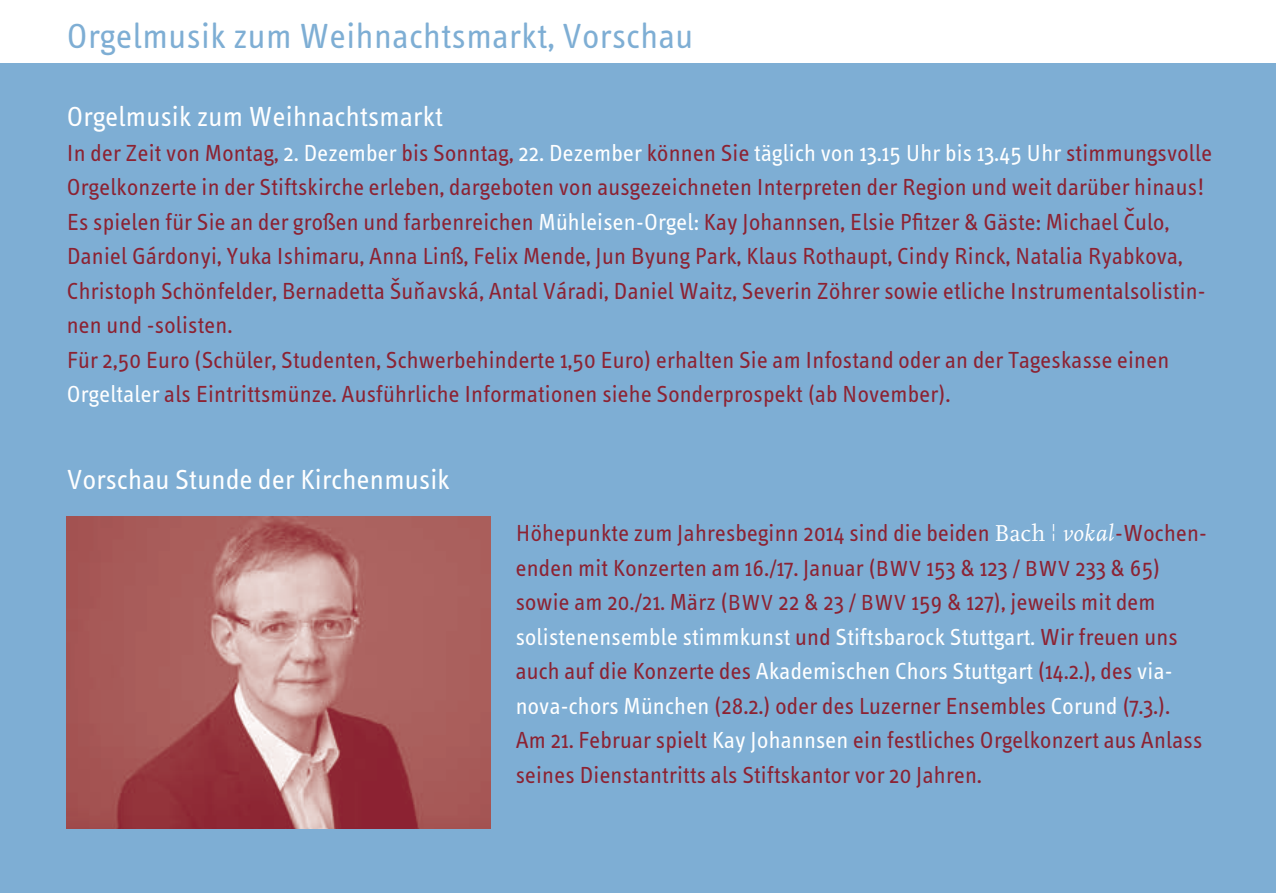
<style>
.page{position:relative;width:1276px;height:893px;background:#fff}
.page>*{position:absolute;margin:0;border:0;box-sizing:border-box;transform-origin:0 0}
.t1{font:36px "Info Text";letter-spacing:.015em;color:#7eaed4}
.t2{font:28.5px "Info Text";letter-spacing:.01em;color:#fff}
.t3{font:24px/34.5px "Info Text";letter-spacing:.01em;color:#8c2232}
.s1{color:#fff}
.s2{font-family:"Scala";color:#fff}
.s3{font-family:"Mrs Eaves Just Lig";font-weight:700;color:#fff}
.s4{font-family:"Scala";font-style:italic;color:#fff}
.s5{font-size:22.5px}
</style>
<div class="page">
<div style="left:0;top:64px;width:1276px;height:829px;background:#7eaed4"></div>
<img style="left:67px;top:516px;width:423px;height:312px">
<h1 class="t1" style="left:67px;top:16px;width:628px">Orgelmusik zum Weihnachtsmarkt, Vorschau</h1>
<p class="t2" style="left:67px;top:101px;width:378px">Orgelmusik zum Weihnachtsmarkt</p>
<p class="t3" style="left:67px;top:136px;width:1147px">In der Zeit von Montag, <span class="s1">2. Dezember</span> bis Sonntag, <span class="s1">22. Dezember</span> können Sie <span class="s1">täglich von 13.15 Uhr bis 13.45 Uhr</span> stimmungsvolle Orgelkonzerte in der Stiftskirche erleben, dargeboten von ausgezeichneten Interpreten der Region und weit darüber hinaus!<br>Es spielen für Sie an der großen und farbenreichen <span class="s1">Mühleisen-Orgel:</span> Kay Johannsen, Elsie Pfitzer &amp; Gäste: Michael Cˇulo, Daniel Gárdonyi, Yuka Ishimaru, Anna Linß, Felix Mende, Jun Byung Park, Klaus Rothaupt, Cindy Rinck, Natalia Ryabkova, Christoph Schönfelder, Bernadetta Šunˇavská, Antal Váradi, Daniel Waitz, Severin Zöhrer sowie etliche Instrumentalsolistin&shy;nen und -solisten.<br>Für 2,50 Euro (Schüler, Studenten, Schwerbehinderte 1,50 Euro) erhalten Sie am Infostand oder an der Tageskasse einen <span class="s1">Orgeltaler</span> als Eintrittsmünze. Ausführliche Informationen siehe Sonderprospekt (ab November).</p>
<p class="t2" style="left:67px;top:463px;width:384px">Vorschau Stunde der Kirchenmusik</p>
<p class="t3" style="left:516px;top:516px;width:693px">Höhepunkte zum Jahresbeginn 2014 sind die beiden <span class="s2">Bach</span> <span class="s3">¦</span> <span class="s4">vokal</span>-Wochen&shy;enden mit Konzerten am 16./17. Januar (<span class="s5">BWV</span> 153 &amp; 123 / <span class="s5">BWV</span> 233 &amp; 65) sowie am 20./21. März (<span class="s5">BWV</span> 22 &amp; 23 / <span class="s5">BWV</span> 159 &amp; 127), jeweils mit dem <span class="s1">solistenensemble stimmkunst</span> und <span class="s1">Stiftsbarock Stuttgart.</span> Wir freuen uns auch auf die Konzerte des <span class="s1">Akademischen Chors Stuttgart</span> (14.2.), des <span class="s1">via&shy;nova-chors München</span> (28.2.) oder des Luzerner Ensembles <span class="s1">Corund</span> (7.3.).<br>Am 21. Februar spielt <span class="s1">Kay Johannsen</span> ein festliches Orgelkonzert aus Anlass seines Dienstantritts als Stiftskantor vor 20 Jahren.</p>
</div>
